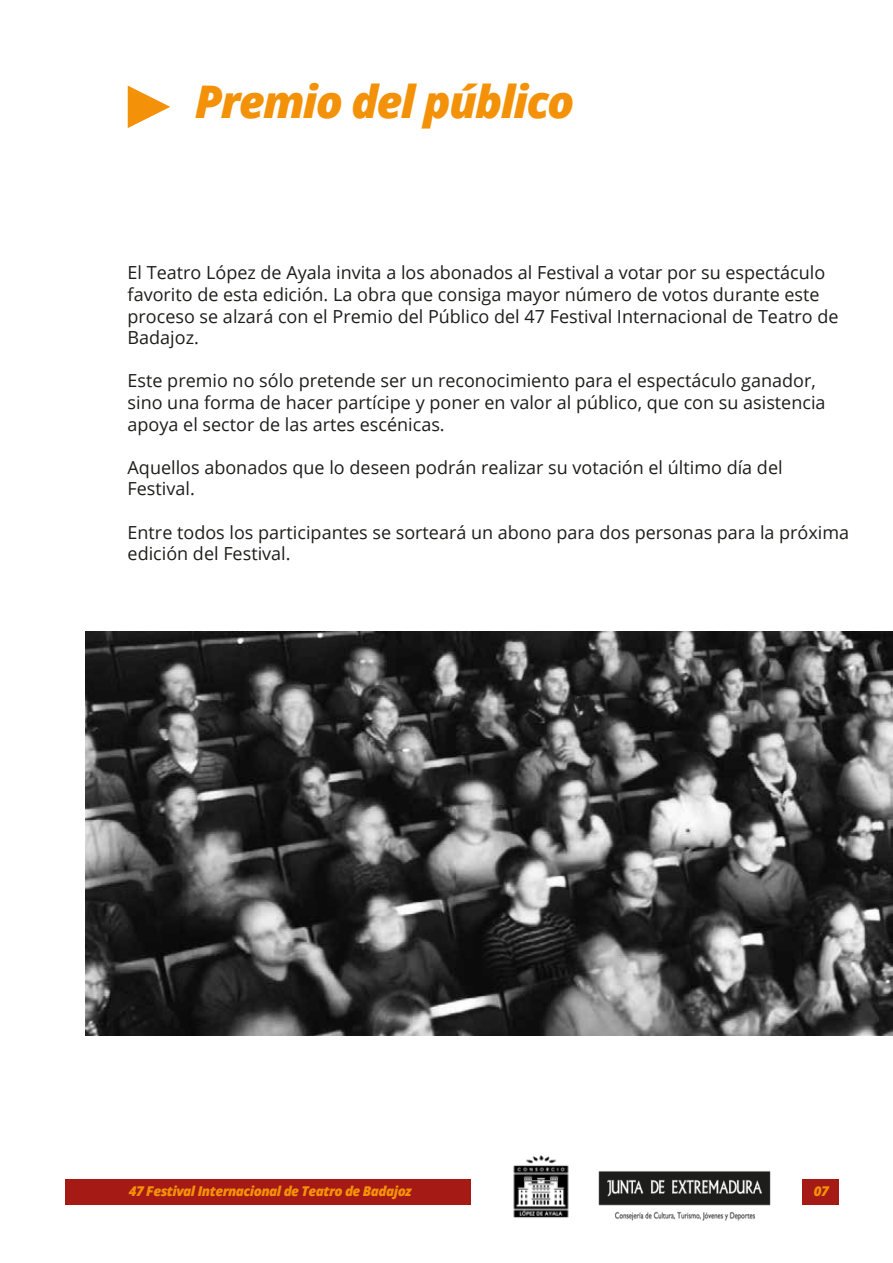
<style>
.page{position:relative;width:893px;height:1263px;background:#fff}
.page>*{position:absolute;margin:0;border:0;box-sizing:border-box;transform-origin:0 0}
.t1{font:italic 800 45px "Open Sans";letter-spacing:-.04em;color:#f39208}
.t2{font:18px/21.6px "Open Sans";color:#1d1d1b}
.t3{font:italic 800 13.5px "Open Sans";letter-spacing:-.04em;color:#f39208}
</style>
<div class="page">
<svg style="left:128px;top:86px;width:42px;height:42px"></svg>
<img style="left:85px;top:631px;width:808px;height:405px">
<div style="left:65px;top:1180px;width:406px;height:25px;background:#a61a16"></div>
<img style="left:513px;top:1155px;width:56px;height:63px">
<div style="left:802px;top:1180px;width:37px;height:25px;background:#a61a16"></div>
<img style="left:598px;top:1171px;width:173px;height:50px">
<h1 class="t1" style="left:195px;top:68px;width:381px">Premio del público</h1>
<p class="t2" style="left:128px;top:262px;width:712px">El Teatro López de Ayala invita a los abonados al Festival a votar por su espectáculo favorito de esta edición. La obra que consiga mayor número de votos durante este proceso se alzará con el Premio del Público del 47 Festival Internacional de Teatro de Badajoz.</p>
<p class="t2" style="left:128px;top:370px;width:699px">Este premio no sólo pretende ser un reconocimiento para el espectáculo ganador, sino una forma de hacer partícipe y poner en valor al público, que con su asistencia apoya el sector de las artes escénicas.</p>
<p class="t2" style="left:128px;top:456px;width:657px">Aquellos abonados que lo deseen podrán realizar su votación el último día del<br>Festival.</p>
<p class="t2" style="left:128px;top:521px;width:723px">Entre todos los participantes se sorteará un abono para dos personas para la próxima edición del Festival.</p>
<p class="t3" style="left:129px;top:1181px;width:285px">47 Festival Internacional de Teatro de Badajoz</p>
<p class="t3" style="left:814px;top:1181px;width:17px">07</p>
</div>
